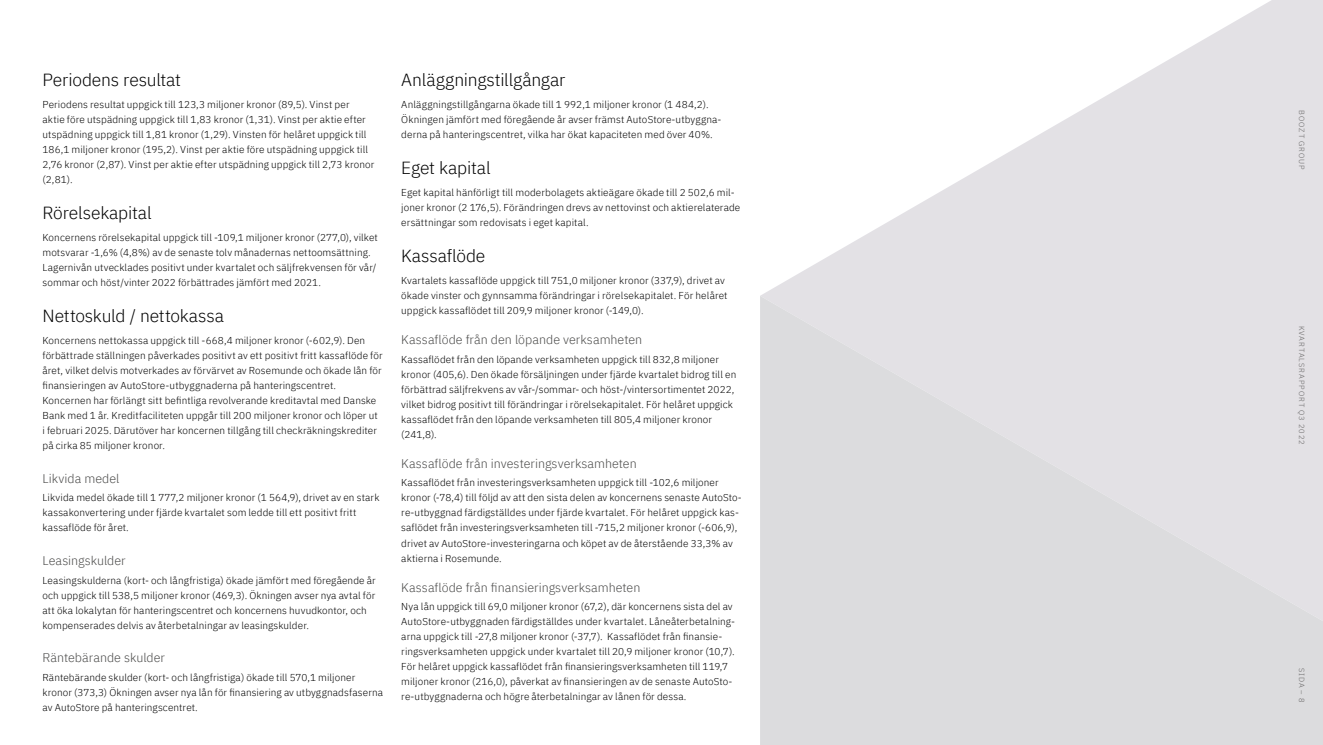
<style>
.page{position:relative;width:1323px;height:745px;background:#fff}
.page>*{position:absolute;margin:0;border:0;box-sizing:border-box;transform-origin:0 0}
.SE_Heading_2{font:300 17.5px "IBM Plex Sans";letter-spacing:-.01em;color:#000}
.SE_Heading_3{font:300 12.5px "IBM Plex Sans";letter-spacing:.005em;color:#4a4a49}
.SE_Body_copy{font:300 10px/15px "IBM Plex Sans";letter-spacing:.01em;color:#000}
.t1{font:300 7.5px "IBM Plex Sans";letter-spacing:.125em;color:#646363}
</style>
<div class="page">
<svg style="left:762px;top:0;width:561px;height:295px;fill:#e3e1e5"></svg>
<div style="left:760px;top:691px;width:563px;height:53px;background:#dcdcde"></div>
<div style="left:760px;top:295px;width:563px;height:396px;background:#dcdcde"></div>
<p class="SE_Heading_2" style="left:43px;top:66px;width:140px">Periodens resultat</p>
<p class="SE_Body_copy" style="left:43px;top:96px;width:333px">Periodens resultat uppgick till 123,3 miljoner kronor (89,5). Vinst per aktie före utspädning uppgick till 1,83 kronor (1,31). Vinst per aktie efter utspädning uppgick till 1,81 kronor (1,29). Vinsten för helåret uppgick till 186,1 miljoner kronor (195,2). Vinst per aktie före utspädning uppgick till 2,76 kronor (2,87). Vinst per aktie efter utspädning uppgick till 2,73 kronor (2,81).</p>
<p class="SE_Heading_2" style="left:43px;top:199px;width:111px">Rörelsekapital</p>
<p class="SE_Body_copy" style="left:43px;top:229px;width:337px">Koncernens rörelsekapital uppgick till -109,1 miljoner kronor (277,0), vilket motsvarar -1,6% (4,8%) av de senaste tolv månadernas nettoomsättning.<br>Lagernivån utvecklades positivt under kvartalet och säljfrekvensen för vår/ sommar och höst/vinter 2022 förbättrades jämfört med 2021.</p>
<p class="SE_Heading_2" style="left:43px;top:302px;width:183px">Nettoskuld / nettokassa</p>
<p class="SE_Body_copy" style="left:43px;top:332px;width:342px">Koncernens nettokassa uppgick till -668,4 miljoner kronor (-602,9). Den förbättrade ställningen påverkades positivt av ett positivt fritt kassaflöde för året, vilket delvis motverkades av förvärvet av Rosemunde och ökade lån för finansieringen av AutoStore-utbyggnaderna på hanteringscentret.<br>Koncernen har förlängt sitt befintliga revolverande kreditavtal med Danske Bank med 1 år. Kreditfaciliteten uppgår till 200 miljoner kronor och löper ut i februari 2025. Därutöver har koncernen tillgång till checkräkningskrediter på cirka 85 miljoner kronor.</p>
<p class="SE_Heading_3" style="left:43px;top:468px;width:79px">Likvida medel</p>
<p class="SE_Body_copy" style="left:43px;top:489px;width:338px">Likvida medel ökade till 1 777,2 miljoner kronor (1 564,9), drivet av en stark kassakonvertering under fjärde kvartalet som ledde till ett positivt fritt kassaflöde för året.</p>
<p class="SE_Heading_3" style="left:43px;top:551px;width:85px">Leasingskulder</p>
<p class="SE_Body_copy" style="left:43px;top:571px;width:335px">Leasingskulderna (kort- och långfristiga) ökade jämfört med föregående år och uppgick till 538,5 miljoner kronor (469,3). Ökningen avser nya avtal för att öka lokalytan för hanteringscentret och koncernens huvudkontor, och kompenserades delvis av återbetalningar av leasingskulder.</p>
<p class="SE_Heading_3" style="left:43px;top:648px;width:124px">Räntebärande skulder</p>
<p class="SE_Body_copy" style="left:43px;top:668px;width:342px">Räntebärande skulder (kort- och långfristiga) ökade till 570,1 miljoner kronor (373,3) Ökningen avser nya lån för finansiering av utbyggnadsfaserna av AutoStore på hanteringscentret.</p>
<p class="SE_Heading_2" style="left:401px;top:66px;width:166px">Anläggningstillgångar</p>
<p class="SE_Body_copy" style="left:401px;top:96px;width:322px">Anläggningstillgångarna ökade till 1 992,1 miljoner kronor (1 484,2).<br>Ökningen jämfört med föregående år avser främst AutoStore-utbyggna&shy;derna på hanteringscentret, vilka har ökat kapaciteten med över 40%.</p>
<p class="SE_Heading_2" style="left:401px;top:154px;width:91px">Eget kapital</p>
<p class="SE_Body_copy" style="left:401px;top:184px;width:341px">Eget kapital hänförligt till moderbolagets aktieägare ökade till 2 502,6 mil&shy;joner kronor (2 176,5). Förändringen drevs av nettovinst och aktierelaterade ersättningar som redovisats i eget kapital.</p>
<p class="SE_Heading_2" style="left:401px;top:242px;width:86px">Kassaflöde</p>
<p class="SE_Body_copy" style="left:401px;top:272px;width:328px">Kvartalets kassaflöde uppgick till 751,0 miljoner kronor (337,9), drivet av ökade vinster och gynnsamma förändringar i rörelsekapitalet. För helåret uppgick kassaflödet till 209,9 miljoner kronor (-149,0).</p>
<p class="SE_Heading_3" style="left:401px;top:330px;width:242px">Kassaflöde från den löpande verksamheten</p>
<p class="SE_Body_copy" style="left:401px;top:350px;width:336px">Kassaflödet från den löpande verksamheten uppgick till 832,8 miljoner kronor (405,6). Den ökade försäljningen under fjärde kvartalet bidrog till en förbättrad säljfrekvens av vår-/sommar- och höst-/vintersortimentet 2022, vilket bidrog positivt till förändringar i rörelsekapitalet. För helåret uppgick kassaflödet från den löpande verksamheten till 805,4 miljoner kronor (241,8).</p>
<p class="SE_Heading_3" style="left:401px;top:453px;width:237px">Kassaflöde från investeringsverksamheten</p>
<p class="SE_Body_copy" style="left:401px;top:474px;width:342px">Kassaflödet från investeringsverksamheten uppgick till -102,6 miljoner kronor (-78,4) till följd av att den sista delen av koncernens senaste AutoSto&shy;re-utbyggnad färdigställdes under fjärde kvartalet. För helåret uppgick kas&shy;saflödet från investeringsverksamheten till -715,2 miljoner kronor (-606,9), drivet av AutoStore-investeringarna och köpet av de återstående 33,3% av aktierna i Rosemunde.</p>
<p class="SE_Heading_3" style="left:401px;top:577px;width:241px">Kassaflöde från finansieringsverksamheten</p>
<p class="SE_Body_copy" style="left:401px;top:598px;width:335px">Nya lån uppgick till 69,0 miljoner kronor (67,2), där koncernens sista del av AutoStore-utbyggnaden färdigställdes under kvartalet. Låneåterbetalning&shy;arna uppgick till -27,8 miljoner kronor (-37,7). Kassaflödet från finansie&shy;ringsverksamheten uppgick under kvartalet till 20,9 miljoner kronor (10,7).<br>För helåret uppgick kassaflödet från finansieringsverksamheten till 119,7 miljoner kronor (216,0), påverkat av finansieringen av de senaste AutoSto&shy;re-utbyggnaderna och högre återbetalningar av lånen för dessa.</p>
<p class="t1" style="left:1307px;top:110px;width:61px;rotate:90deg">BOOZT GROUP</p>
<p class="t1" style="left:1307px;top:325px;width:120px;rotate:90deg">KVARTALSRAPPORT Q3 2022</p>
<p class="t1" style="left:1307px;top:667px;width:36px;rotate:90deg">SIDA – 8</p>
</div>
